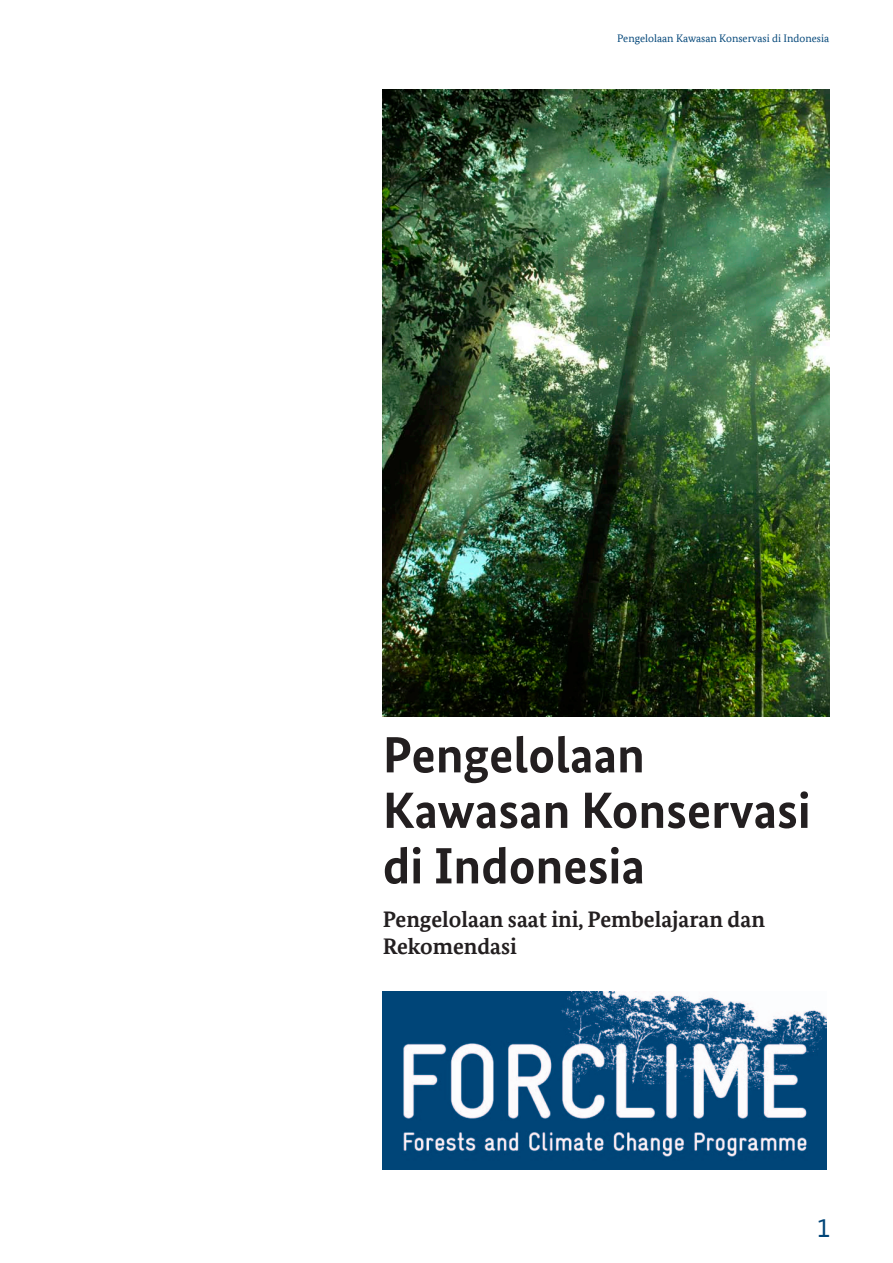
<style>
.page{position:relative;width:893px;height:1263px;background:#fff}
.page>*{position:absolute;margin:0;border:0;box-sizing:border-box;transform-origin:0 0}
.t1{font:700 51px/55.5px "Bundes Sans Office";color:#231f20}
.t2{font:27px "Bundes Sans Office";color:#004578}
.t3{font:700 22.5px/27px "Bundes Serif Office";color:#231f20}
.t4{font:10.8px "Bundes Serif Office";color:#004578}
</style>
<div class="page">
<img style="left:383px;top:992px;width:443px;height:177px">
<img style="left:383px;top:89px;width:446px;height:627px">
<p class="t4" style="left:617px;top:33px;width:213px">Pengelolaan Kawasan Konservasi di Indonesia</p>
<p class="t1" style="left:383px;top:727px;width:429px">Pengelolaan<br>Kawasan Konservasi di Indonesia</p>
<p class="t3" style="left:383px;top:906px;width:384px">Pengelolaan saat ini, Pembelajaran dan<br>Rekomendasi</p>
<p class="t2" style="left:817px;top:1212px;width:15px">1</p>
</div>
